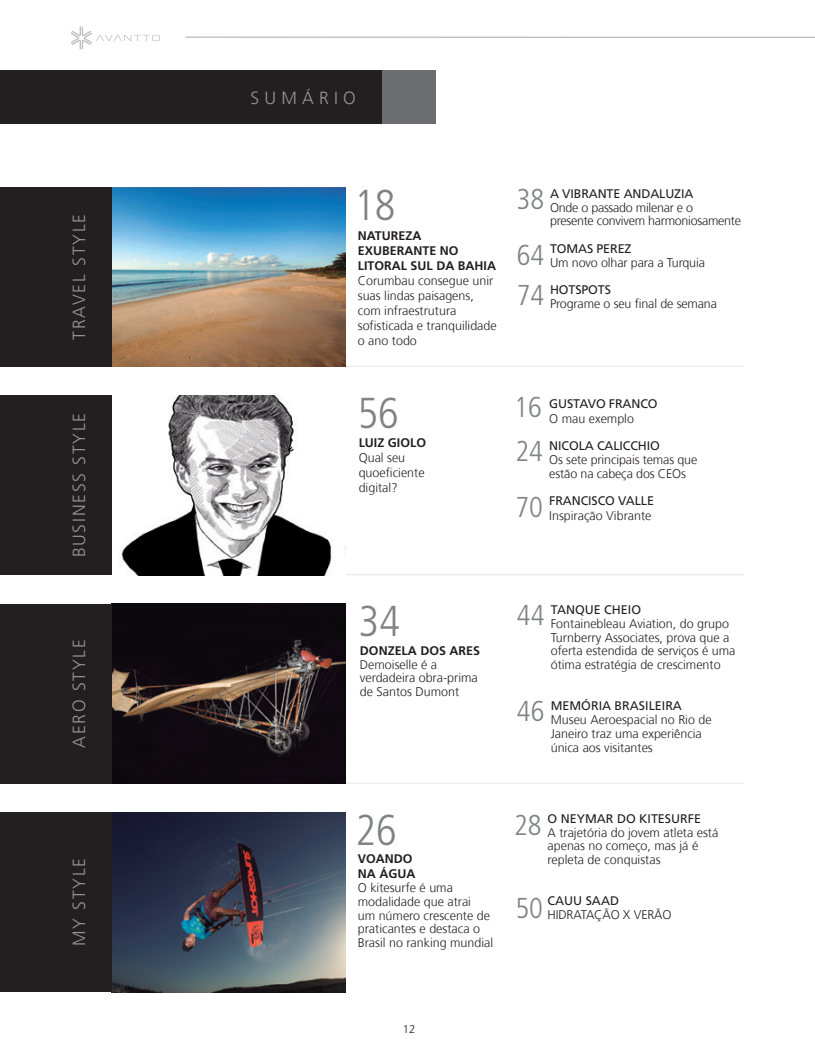
<style>
.page{position:relative;width:815px;height:1063px;background:#fff}
.page>*{position:absolute;margin:0;border:0;box-sizing:border-box;transform-origin:0 0}
.t1{font:300 condensed 43.25px "Frutiger LT Std";color:#808285}
.t2{font:300 condensed 28.75px/55.8px "Frutiger LT Std";color:#808285}
.t3{font:17.5px "Frutiger 45 Light Embed";letter-spacing:.1em;color:#939598}
.t4{font:17.5px "Frutiger 45 Light Embed";letter-spacing:.3em;color:#939598}
.t5{font:12.5px/13.8px "Frutiger 45 Light Embed";color:#231f20}
.t6{font:12.5px "Frutiger LT Std";letter-spacing:-.01em;color:#231f20}
.t7{font:700 12.5px/15px "Frutiger LT Std";color:#231f20}
.t8{font:12.5px/13.8px "Frutiger 45 Light Embed";letter-spacing:-.02em;color:#231f20}
.t9{font:11.25px "Frutiger 45 Light Embed";color:#231f20}
</style>
<div class="page">
<img style="left:112px;top:188px;width:234px;height:179px">
<hr style="left:346px;top:366px;width:398px;height:1px;background:#e6e7e9">
<hr style="left:346px;top:574px;width:398px;height:1px;background:#e6e7e9">
<hr style="left:344px;top:783px;width:400px;height:1px;background:#e6e7e9">
<img style="left:121px;top:395px;width:224px;height:180px">
<svg style="left:71px;top:26px;width:89px;height:24px"></svg>
<hr style="left:186px;top:37px;width:629px;height:1px;background:#a8a9ad">
<img style="left:112px;top:812px;width:233px;height:180px">
<img style="left:112px;top:604px;width:233px;height:180px">
<div style="left:0;top:71px;width:382px;height:53px;background:#231f20"></div>
<div style="left:382px;top:71px;width:54px;height:53px;background:#6c6d70"></div>
<div style="left:0;top:395px;width:112px;height:180px;background:#231f20"></div>
<div style="left:0;top:187px;width:112px;height:180px;background:#231f20"></div>
<div style="left:0;top:604px;width:112px;height:180px;background:#231f20"></div>
<div style="left:0;top:812px;width:112px;height:180px;background:#231f20"></div>
<h3 class="t4" style="left:250px;top:88px;width:107px">SUMÁRIO</h3>
<h3 class="t3" style="left:69px;top:340px;width:127px;rotate:-90deg">TRAVEL STYLE</h3>
<h3 class="t3" style="left:69px;top:557px;width:146px;rotate:-90deg">BUSINESS STYLE</h3>
<h1 class="t1" style="left:354px;top:180px;width:43px">18</h1>
<p class="t7" style="left:358px;top:229px;width:140px">NATUREZA<br>EXUBERANTE NO<br>LITORAL SUL DA BAHIA</p>
<p class="t5" style="left:358px;top:274px;width:140px;line-height:15px">Corumbau consegue unir suas lindas paisagens, com infraestrutura sofisticada e tranquilidade o ano todo</p>
<h1 class="t1" style="left:357px;top:388px;width:43px">56</h1>
<p class="t7" style="left:359px;top:435px;width:69px">LUIZ GIOLO</p>
<p class="t5" style="left:359px;top:450px;width:67px;line-height:15px">Qual seu quoeficiente digital?</p>
<h1 class="t1" style="left:359px;top:597px;width:43px">34</h1>
<h3 class="t3" style="left:69px;top:748px;width:110px;rotate:-90deg">AERO STYLE</h3>
<p class="t7" style="left:360px;top:643px;width:122px">DONZELA DOS ARES</p>
<p class="t5" style="left:360px;top:658px;width:119px">Demoiselle é a verdadeira obra-prima de Santos Dumont</p>
<h2 class="t2" style="left:517px;top:172px;width:29px">38<br>64</h2>
<h2 class="t2" style="left:517px;top:268px;width:29px">74</h2>
<p class="t6" style="left:550px;top:186px;width:145px">A VIBRANTE ANDALUZIA</p>
<p class="t8" style="left:550px;top:201px;width:193px">Onde o passado milenar e o<br>presente convivem harmoniosamente</p>
<p class="t6" style="left:550px;top:241px;width:83px">TOMAS PEREZ</p>
<p class="t5" style="left:550px;top:256px;width:157px">Um novo olhar para a Turquia</p>
<p class="t6" style="left:550px;top:283px;width:62px">HOTSPOTS</p>
<p class="t5" style="left:550px;top:297px;width:169px">Programe o seu final de semana</p>
<h2 class="t2" style="left:514px;top:386px;width:30px;line-height:43.9px">16<br>24</h2>
<h2 class="t2" style="left:515px;top:479px;width:29px">70</h2>
<p class="t6" style="left:549px;top:396px;width:110px">GUSTAVO FRANCO</p>
<p class="t5" style="left:549px;top:412px;width:86px">O mau exemplo</p>
<p class="t6" style="left:549px;top:439px;width:112px">NICOLA CALICCHIO</p>
<p class="t5" style="left:549px;top:453px;width:150px">Os sete principais temas que estão na cabeça dos CEOs</p>
<p class="t6" style="left:549px;top:494px;width:106px">FRANCISCO VALLE</p>
<p class="t5" style="left:549px;top:509px;width:104px">Inspiração Vibrante</p>
<p class="t6" style="left:551px;top:602px;width:92px">TANQUE CHEIO</p>
<p class="t5" style="left:551px;top:617px;width:186px">Fontainebleau Aviation, do grupo Turnberry Associates, prova que a oferta estendida de serviços é uma ótima estratégia de crescimento</p>
<p class="t6" style="left:551px;top:699px;width:133px">MEMÓRIA BRASILEIRA</p>
<p class="t5" style="left:551px;top:713px;width:162px">Museu Aeroespacial no Rio de<br>Janeiro traz uma experiência única aos visitantes</p>
<h2 class="t2" style="left:517px;top:588px;width:29px">44</h2>
<h2 class="t2" style="left:517px;top:684px;width:29px">46</h2>
<h3 class="t3" style="left:69px;top:946px;width:90px;rotate:-90deg">MY STYLE</h3>
<h1 class="t1" style="left:355px;top:805px;width:43px">26</h1>
<p class="t7" style="left:358px;top:852px;width:59px">VOANDO<br>NA ÁGUA</p>
<p class="t5" style="left:358px;top:881px;width:137px">O kitesurfe é uma modalidade que atrai<br>um número crescente de praticantes e destaca o<br>Brasil no ranking mundial</p>
<p class="t6" style="left:548px;top:811px;width:155px">O NEYMAR DO KITESURFE</p>
<p class="t5" style="left:548px;top:826px;width:172px">A trajetória do jovem atleta está apenas no começo, mas já é repleta de conquistas</p>
<p class="t6" style="left:548px;top:894px;width:73px">CAUU SAAD</p>
<p class="t5" style="left:548px;top:908px;width:125px">HIDRATAÇÃO X VERÃO</p>
<h2 class="t2" style="left:514px;top:798px;width:29px">28</h2>
<h2 class="t2" style="left:515px;top:881px;width:29px">50</h2>
<p class="t9" style="left:403px;top:1022px;width:14px">12</p>
</div>
